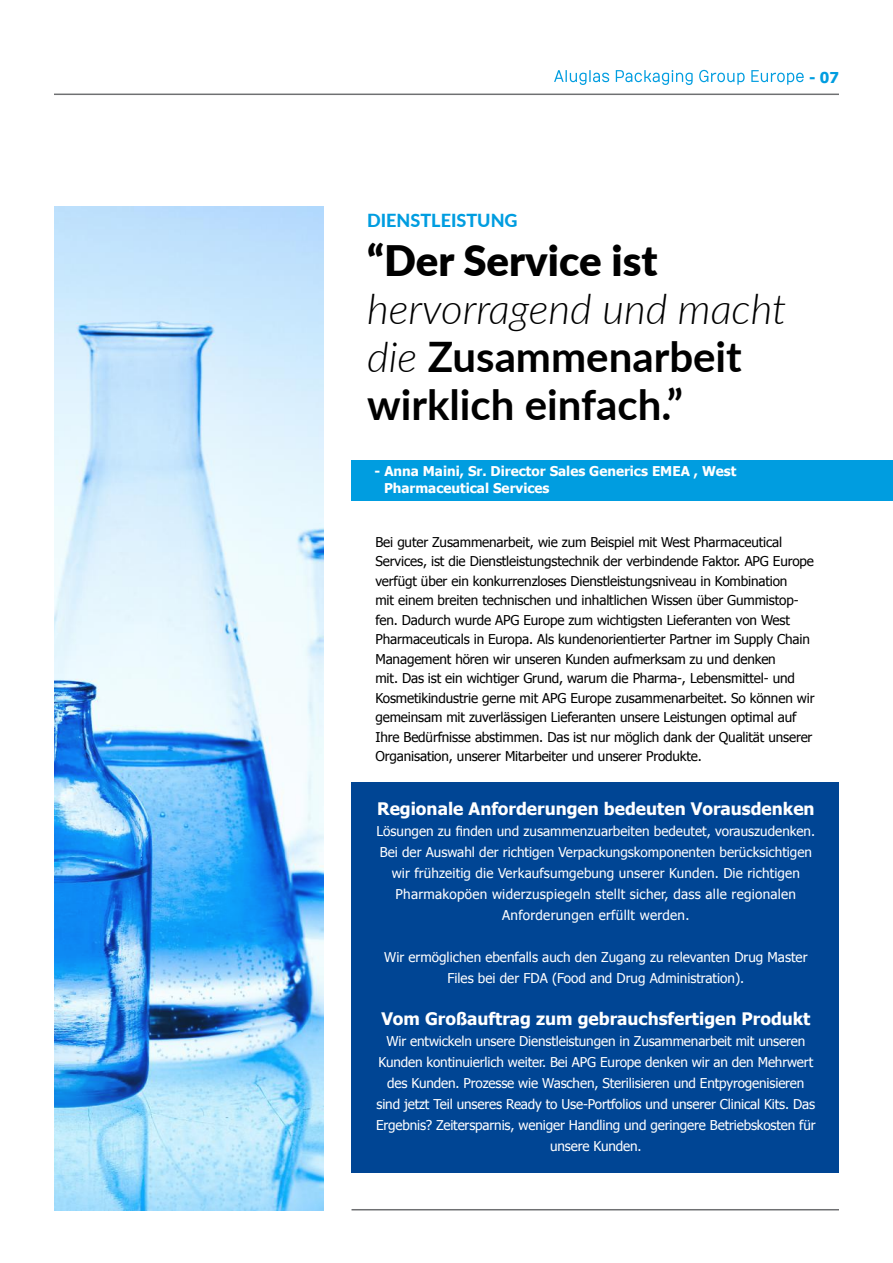
<style>
.page{position:relative;width:893px;height:1263px;background:#fff}
.page>*{position:absolute;margin:0;border:0;box-sizing:border-box;transform-origin:0 0}
.t1{font:700 42px/48px "Lato";color:#000}
.t2{font:900 42px "Lato";color:#000}
.t3{font:800 18px "Lato";color:#009de0}
.t4{font:700 17.25px "Tahoma";color:#fff}
.t5{font:700 15px "Tahoma";color:#009de0}
.t6{font:13.5px/19.5px "Tahoma";letter-spacing:-.01em;color:#000}
.t7{font:13.5px/21px "Tahoma";color:#fff;text-align:center}
.t8{font:700 13.5px/16.5px "Tahoma";color:#fff}
.s1{font-weight:300;font-style:italic}
</style>
<div class="page">
<div style="left:351px;top:782px;width:488px;height:391px;background:#004594"></div>
<svg style="left:554px;top:70px;width:55px;height:15px"></svg>
<svg style="left:616px;top:70px;width:77px;height:15px"></svg>
<svg style="left:699px;top:70px;width:46px;height:15px"></svg>
<svg style="left:751px;top:70px;width:53px;height:15px"></svg>
<hr style="left:54px;top:94px;width:785px;height:1px;background:#6f7072">
<hr style="left:351px;top:1209px;width:488px;height:1px;background:#6f7072">
<div style="left:351px;top:460px;width:542px;height:41px;background:#009de0"></div>
<img style="left:54px;top:207px;width:269px;height:1003px">
<p class="t5" style="left:809px;top:67px;width:31px">- 07</p>
<h2 class="t3" style="left:367px;top:207px;width:152px">DIENSTLEISTUNG</h2>
<h1 class="t2" style="left:367px;top:229px;width:292px">“Der Service ist</h1>
<h1 class="t1" style="left:367px;top:283px;width:421px"><span class="s1">hervorragend und macht die</span> Zusammenarbeit wirklich einfach.”</h1>
<p class="t8" style="left:384px;top:462px;width:354px;text-indent:-9px">- Anna Maini, Sr. Director Sales Generics EMEA , West<br>Pharmaceutical Services</p>
<p class="t6" style="left:375px;top:531px;width:441px">Bei guter Zusammenarbeit, wie zum Beispiel mit West Pharmaceutical Services, ist die Dienstleistungstechnik der verbindende Faktor. APG Europe verfügt über ein konkurrenzloses Dienstleistungsniveau in Kombination<br>mit einem breiten technischen und inhaltlichen Wissen über Gummistop&shy;fen. Dadurch wurde APG Europe zum wichtigsten Lieferanten von West Pharmaceuticals in Europa. Als kundenorientierter Partner im Supply Chain Management hören wir unseren Kunden aufmerksam zu und denken<br>mit. Das ist ein wichtiger Grund, warum die Pharma-, Lebensmittel- und Kosmetikindustrie gerne mit APG Europe zusammenarbeitet. So können wir gemeinsam mit zuverlässigen Lieferanten unsere Leistungen optimal auf Ihre Bedürfnisse abstimmen. Das ist nur möglich dank der Qualität unserer Organisation, unserer Mitarbeiter und unserer Produkte.</p>
<p class="t4" style="left:377px;top:796px;width:439px">Regionale Anforderungen bedeuten Vorausdenken</p>
<p class="t7" style="left:376px;top:820px;width:440px">Lösungen zu finden und zusammenzuarbeiten bedeutet, vorauszudenken.<br>Bei der Auswahl der richtigen Verpackungskomponenten berücksichtigen wir frühzeitig die Verkaufsumgebung unserer Kunden. Die richtigen Pharmakopöen widerzuspiegeln stellt sicher, dass alle regionalen Anforderungen erfüllt werden.</p>
<p class="t7" style="left:384px;top:946px;width:425px">Wir ermöglichen ebenfalls auch den Zugang zu relevanten Drug Master<br>Files bei der FDA (Food and Drug Administration).</p>
<p class="t4" style="left:381px;top:1006px;width:431px">Vom Großauftrag zum gebrauchsfertigen Produkt</p>
<p class="t7" style="left:376px;top:1030px;width:441px">Wir entwickeln unsere Dienstleistungen in Zusammenarbeit mit unseren Kunden kontinuierlich weiter. Bei APG Europe denken wir an den Mehrwert des Kunden. Prozesse wie Waschen, Sterilisieren und Entpyrogenisieren sind jetzt Teil unseres Ready to Use-Portfolios und unserer Clinical Kits. Das Ergebnis? Zeitersparnis, weniger Handling und geringere Betriebskosten für unsere Kunden.</p>
</div>
